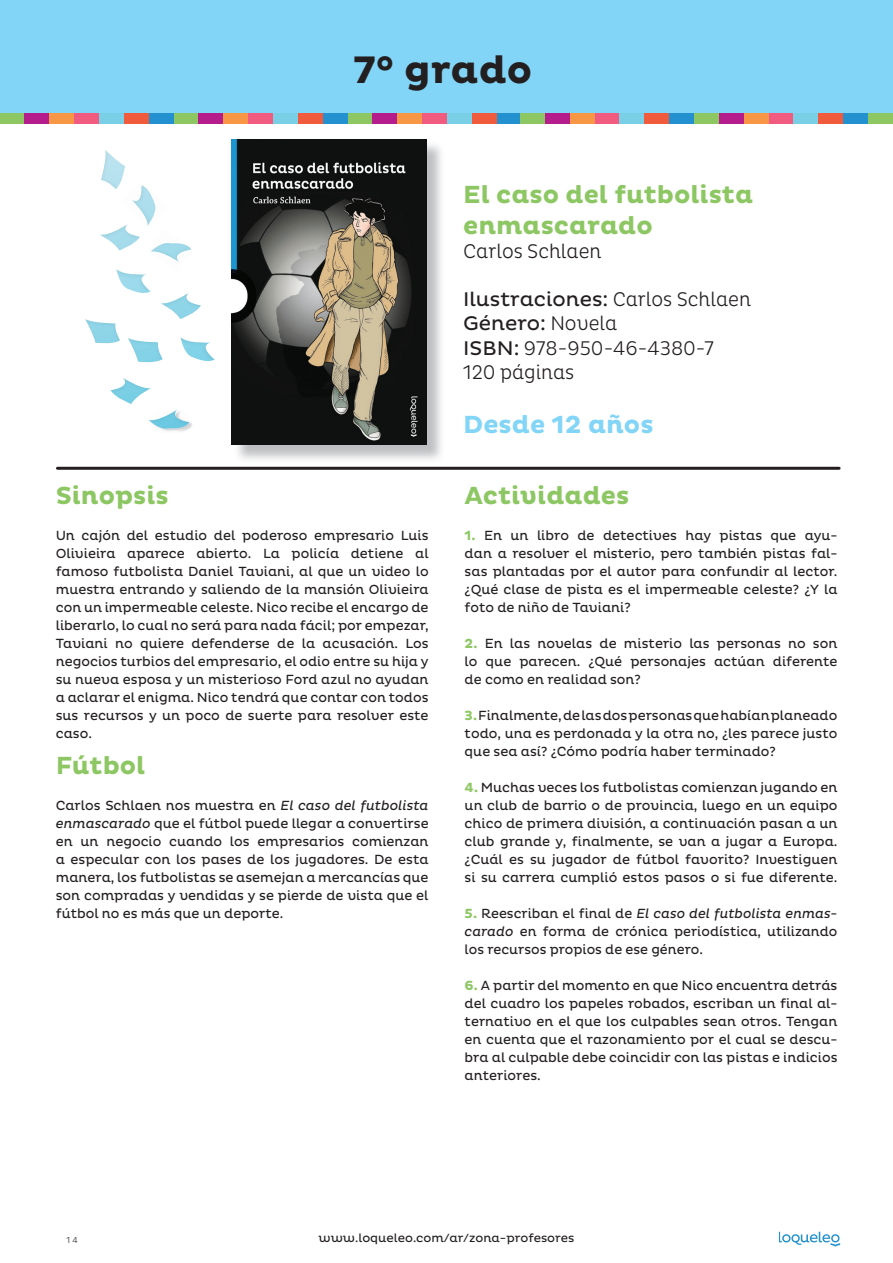
<style>
.page{position:relative;width:893px;height:1263px;background:#fff}
.page>*{position:absolute;margin:0;border:0;box-sizing:border-box;transform-origin:0 0}
.t1{font:700 39px "Pluto";color:#231f20}
.t2{font:700 25.2px/30.3px "Pluto";color:#8dc763}
.t3{font:700 25.2px "Pluto";color:#82d5f7}
.t4{font:300 20.1px/24.2px "Pluto Cond";color:#231f20}
.t5{font:20.1px/24.2px "Pluto";color:#231f20}
.t6{font:13.5px/18px "Pluto";color:#231f20;text-align:justify}
.t7{font:13.5px/18px "Pluto";color:#231f20;text-align:justify;scale:.96 1}
.t8{font:12px "Pluto";color:#231f20}
.t9{font:300 8.7px "Pluto Cond";color:#231f20}
.s1{font-style:italic}
.s2{font-family:"Pluto Cond";font-weight:300}
.s3{font-family:"Pluto";font-weight:400}
.s4{font-weight:700;color:#8dc763}
</style>
<div class="page">
<div style="left:0;top:0;width:893px;height:119px;background:#82d5f7"></div>
<div style="left:0;top:114px;width:25px;height:10px;background:#8dc763"></div>
<div style="left:25px;top:114px;width:25px;height:10px;background:#b51d8c"></div>
<div style="left:50px;top:114px;width:25px;height:10px;background:#f79745"></div>
<div style="left:75px;top:114px;width:25px;height:10px;background:#f05b7f"></div>
<div style="left:99px;top:114px;width:25px;height:10px;background:#78cfe6"></div>
<div style="left:124px;top:114px;width:25px;height:10px;background:#f05b3d"></div>
<div style="left:149px;top:114px;width:25px;height:10px;background:#2390cf"></div>
<div style="left:174px;top:114px;width:25px;height:10px;background:#8dc763"></div>
<div style="left:199px;top:114px;width:25px;height:10px;background:#b51d8c"></div>
<div style="left:224px;top:114px;width:25px;height:10px;background:#f79745"></div>
<div style="left:249px;top:114px;width:25px;height:10px;background:#f05b7f"></div>
<div style="left:273px;top:114px;width:26px;height:10px;background:#78cfe6"></div>
<div style="left:298px;top:114px;width:25px;height:10px;background:#f05b3d"></div>
<div style="left:323px;top:114px;width:25px;height:10px;background:#2390cf"></div>
<div style="left:348px;top:114px;width:25px;height:10px;background:#8dc763"></div>
<div style="left:373px;top:114px;width:25px;height:10px;background:#b51d8c"></div>
<div style="left:398px;top:114px;width:25px;height:10px;background:#f79745"></div>
<div style="left:423px;top:114px;width:25px;height:10px;background:#f05b7f"></div>
<div style="left:447px;top:114px;width:26px;height:10px;background:#78cfe6"></div>
<div style="left:472px;top:114px;width:25px;height:10px;background:#f05b3d"></div>
<div style="left:497px;top:114px;width:24px;height:10px;background:#2390cf"></div>
<div style="left:520px;top:114px;width:25px;height:10px;background:#8dc763"></div>
<div style="left:545px;top:114px;width:25px;height:10px;background:#b51d8c"></div>
<div style="left:570px;top:114px;width:25px;height:10px;background:#f79745"></div>
<div style="left:595px;top:114px;width:25px;height:10px;background:#f05b7f"></div>
<div style="left:620px;top:114px;width:25px;height:10px;background:#78cfe6"></div>
<div style="left:645px;top:114px;width:25px;height:10px;background:#f05b3d"></div>
<div style="left:670px;top:114px;width:25px;height:10px;background:#2390cf"></div>
<div style="left:694px;top:114px;width:25px;height:10px;background:#8dc763"></div>
<div style="left:719px;top:114px;width:25px;height:10px;background:#b51d8c"></div>
<div style="left:744px;top:114px;width:25px;height:10px;background:#f79745"></div>
<div style="left:769px;top:114px;width:25px;height:10px;background:#f05b7f"></div>
<div style="left:794px;top:114px;width:25px;height:10px;background:#78cfe6"></div>
<div style="left:819px;top:114px;width:25px;height:10px;background:#f05b3d"></div>
<div style="left:844px;top:114px;width:25px;height:10px;background:#2390cf"></div>
<div style="left:868px;top:114px;width:25px;height:10px;background:#8dc763"></div>
<svg style="left:779px;top:1232px;width:61px;height:14px"></svg>
<img style="left:234px;top:141px;width:207px;height:319px">
<img style="left:231px;top:139px;width:195px;height:305px">
<img style="left:180px;top:337px;width:30px;height:21px">
<img style="left:193px;top:343px;width:22px;height:18px">
<img style="left:116px;top:269px;width:35px;height:24px">
<img style="left:153px;top:200px;width:3px;height:17px">
<img style="left:132px;top:185px;width:21px;height:41px">
<img style="left:164px;top:422px;width:28px;height:10px">
<img style="left:149px;top:410px;width:40px;height:20px">
<img style="left:151px;top:243px;width:40px;height:19px">
<img style="left:160px;top:293px;width:41px;height:26px">
<img style="left:112px;top:378px;width:13px;height:12px">
<img style="left:100px;top:224px;width:40px;height:26px">
<img style="left:128px;top:338px;width:35px;height:24px">
<img style="left:101px;top:150px;width:24px;height:39px">
<img style="left:85px;top:319px;width:35px;height:25px">
<hr style="left:57px;top:467px;width:782px;height:3px;background:#231f20">
<h1 class="t1" style="left:353px;top:48px;width:180px">7° grado</h1>
<h2 class="t2" style="left:56px;top:481px;width:115px">Sinopsis</h2>
<p class="t6" style="left:56px;top:527px;width:374px">Un cajón del estudio del poderoso empresario Luis Olivieira aparece abierto. La policía detiene al famoso futbolista Daniel Taviani, al que un video lo muestra entrando y saliendo de la mansión Olivieira con un impermeable celeste. Nico recibe el encargo de liberarlo, lo cual no será para nada fácil; por empezar, Taviani no quiere defenderse de la acusación. Los negocios turbios del empresario, el odio entre su hija y su nueva esposa y un misterioso Ford azul no ayudan a aclarar el enigma. Nico tendrá que contar con todos sus recursos y un poco de suerte para resolver este caso.</p>
<h2 class="t2" style="left:56px;top:751px;width:91px">Fútbol</h2>
<p class="t6" style="left:56px;top:797px;width:374px">Carlos Schlaen nos muestra en <span class="s1">El caso del futbolista enmascarado</span> que el fútbol puede llegar a convertirse en un negocio cuando los empresarios comienzan a especular con los pases de los jugadores. De esta manera, los futbolistas se asemejan a mercancías que son compradas y vendidas y se pierde de vista que el fútbol no es más que un deporte.</p>
<h2 class="t2" style="left:463px;top:180px;width:291px">El caso del futbolista enmascarado</h2>
<h3 class="t4" style="left:463px;top:239px;width:140px">Carlos Schlaen</h3>
<h3 class="t5" style="left:463px;top:288px;width:289px">Ilustraciones: <span class="s2">Carlos Schlaen<br></span>Género: <span class="s2">Novela</span></h3>
<h3 class="t4" style="left:463px;top:336px;width:252px"><span class="s3">ISBN:</span> 978-950-46-4380-7<br>120 páginas</h3>
<h2 class="t3" style="left:463px;top:410px;width:192px">Desde 12 años</h2>
<h2 class="t2" style="left:465px;top:481px;width:166px">Actividades</h2>
<p class="t6" style="left:465px;top:527px;width:374px"><span class="s4">1.</span> En un libro de detectives hay pistas que ayu&shy;dan a resolver el misterio, pero también pistas fal&shy;sas plantadas por el autor para confundir al lector. ¿Qué clase de pista es el impermeable celeste? ¿Y la foto de niño de Taviani?</p>
<p class="t6" style="left:465px;top:635px;width:374px"><span class="s4">2.</span> En las novelas de misterio las personas no son lo que parecen. ¿Qué personajes actúan diferente de como en realidad son?</p>
<p class="t6" style="left:465px;top:707px;width:374px"><span class="s4">3.</span> Finalmente, de las dos personas que habían planeado todo, una es perdonada y la otra no, ¿les parece justo que sea así? ¿Cómo podría haber terminado?</p>
<p class="t6" style="left:465px;top:779px;width:374px"><span class="s4">4.</span> Muchas veces los futbolistas comienzan jugando en un club de barrio o de provincia, luego en un equipo chico de primera división, a continuación pasan a un club grande y, finalmente, se van a jugar a Europa. ¿Cuál es su jugador de fútbol favorito? Investiguen si su carrera cumplió estos pasos o si fue diferente.</p>
<p class="t7" style="left:465px;top:905px;width:390px"><span class="s4">5.</span> Reescriban el final de <span class="s1">El caso del futbolista enmas&shy;carado</span> en forma de crónica periodística, utilizando los recursos propios de ese género.</p>
<p class="t6" style="left:465px;top:977px;width:374px"><span class="s4">6.</span> A partir del momento en que Nico encuentra detrás del cuadro los papeles robados, escriban un final al&shy;ternativo en el que los culpables sean otros. Tengan en cuenta que el razonamiento por el cual se descu&shy;bra al culpable debe coincidir con las pistas e indicios anteriores.</p>
<p class="t9" style="left:67px;top:1235px;width:13px">14</p>
<p class="t8" style="left:319px;top:1231px;width:257px">www.loqueleo.com/ar/zona-profesores</p>
</div>
